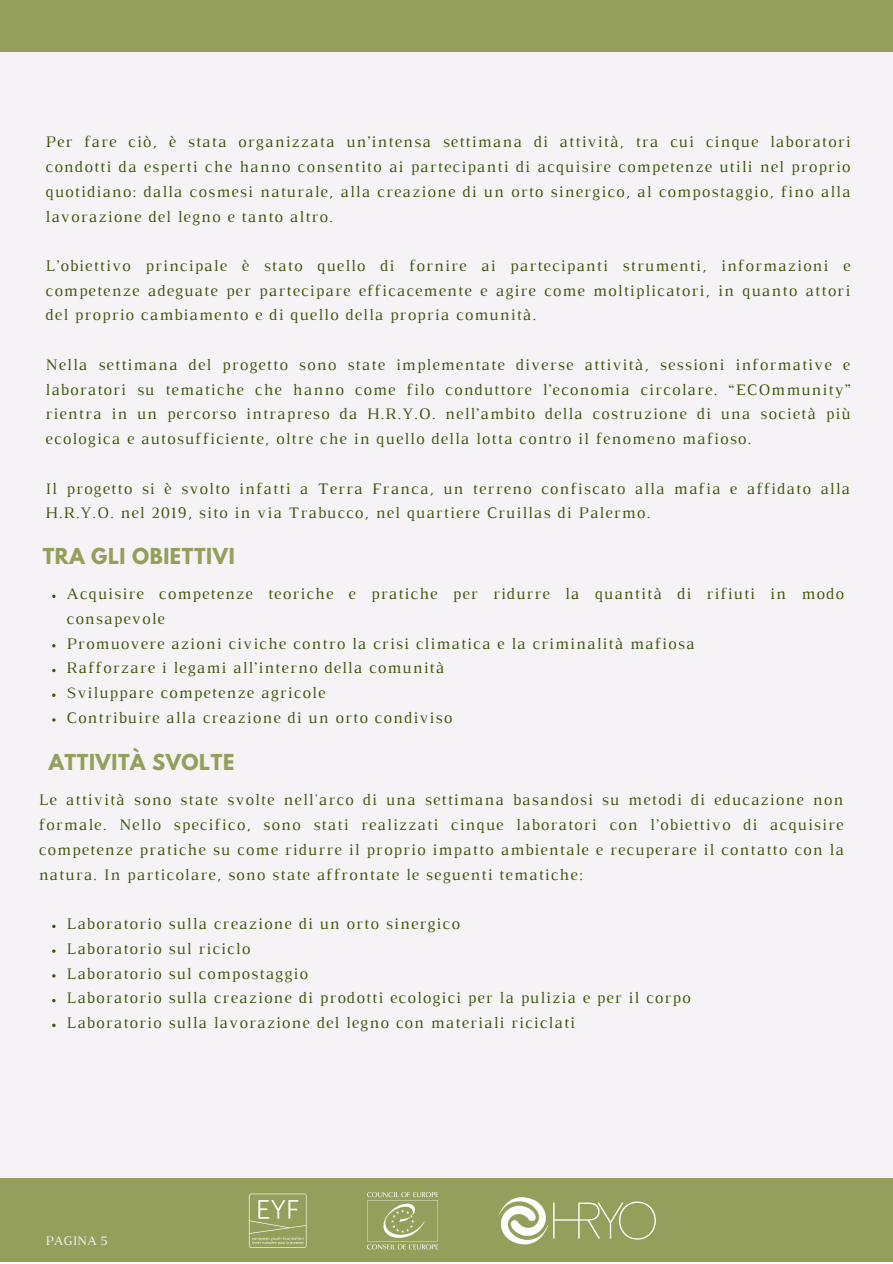
<style>
.page{position:relative;width:893px;height:1264px;background:#fff}
.page>*{position:absolute;margin:0;border:0;box-sizing:border-box;transform-origin:0 0}
.t1{font:700 19.5px "League Spartan";letter-spacing:.03em;color:#949f5c}
.t2{font:16.35px/24.8px "Luthier";letter-spacing:.07em;color:#3d550c;text-align:justify}
.t3{font:13.2px "Luthier";color:#f5f3f5}
</style>
<div class="page">
<div style="left:0;top:0;width:892px;height:1262px;background:#f5f3f5"></div>
<div style="left:0;top:1178px;width:892px;height:83px;background:#949f5c"></div>
<svg style="left:367px;top:1192px;width:71px;height:57px"></svg>
<svg style="left:249px;top:1193px;width:57px;height:54px"></svg>
<svg style="left:499px;top:1197px;width:157px;height:47px"></svg>
<div style="left:0;top:0;width:892px;height:51px;background:#949f5c"></div>
<svg style="left:52px;top:594px;width:4px;height:4px"></svg>
<svg style="left:52px;top:644px;width:4px;height:3px"></svg>
<svg style="left:52px;top:668px;width:4px;height:4px"></svg>
<svg style="left:52px;top:693px;width:4px;height:4px"></svg>
<svg style="left:52px;top:924px;width:4px;height:4px"></svg>
<svg style="left:52px;top:974px;width:4px;height:3px"></svg>
<svg style="left:52px;top:999px;width:4px;height:3px"></svg>
<svg style="left:52px;top:1023px;width:4px;height:4px"></svg>
<p class="t2" style="left:46px;top:131px;width:806px">Per fare ciò, è stata organizzata un’intensa settimana di attività, tra cui cinque laboratori condotti da esperti che hanno consentito ai partecipanti di acquisire competenze utili nel proprio quotidiano: dalla cosmesi naturale, alla creazione di un orto sinergico, al compostaggio, fino alla lavorazione del legno e tanto altro.</p>
<p class="t2" style="left:46px;top:254px;width:806px">L’obiettivo principale è stato quello di fornire ai partecipanti strumenti, informazioni e competenze adeguate per partecipare efficacemente e agire come moltiplicatori, in quanto attori del proprio cambiamento e di quello della propria comunità.</p>
<p class="t2" style="left:46px;top:353px;width:806px">Nella settimana del progetto sono state implementate diverse attività, sessioni informative e laboratori su tematiche che hanno come filo conduttore l’economia circolare. “ECOmmunity” rientra in un percorso intrapreso da H.R.Y.O. nell’ambito della costruzione di una società più ecologica e autosufficiente, oltre che in quello della lotta contro il fenomeno mafioso.</p>
<p class="t2" style="left:46px;top:477px;width:805px">Il progetto si è svolto infatti a Terra Franca, un terreno confiscato alla mafia e affidato alla<br>H.R.Y.O. nel 2019, sito in via Trabucco, nel quartiere Cruillas di Palermo.</p>
<p class="t1" style="left:43px;top:546px;width:193px">TRA GLI OBIETTIVI</p>
<p class="t2" style="left:66px;top:582px;width:778px;text-align:left">Acquisire competenze teoriche e pratiche per ridurre la quantità di rifiuti in modo consapevole<br>Promuovere azioni civiche contro la crisi climatica e la criminalità mafiosa<br>Rafforzare i legami all’interno della comunità<br>Sviluppare competenze agricole<br>Contribuire alla creazione di un orto condiviso</p>
<p class="t1" style="left:49px;top:752px;width:187px">ATTIVITÀ SVOLTE</p>
<p class="t2" style="left:39px;top:789px;width:806px">Le attività sono state svolte nell'arco di una settimana basandosi su metodi di educazione non formale. Nello specifico, sono stati realizzati cinque laboratori con l’obiettivo di acquisire competenze pratiche su come ridurre il proprio impatto ambientale e recuperare il contatto con la natura. In particolare, sono state affrontate le seguenti tematiche:</p>
<p class="t2" style="left:66px;top:912px;width:625px;text-align:left">Laboratorio sulla creazione di un orto sinergico<br>Laboratorio sul riciclo<br>Laboratorio sul compostaggio<br>Laboratorio sulla creazione di prodotti ecologici per la pulizia e per il corpo Laboratorio sulla lavorazione del legno con materiali riciclati</p>
<p class="t3" style="left:46px;top:1236px;width:64px">PAGINA 5</p>
</div>
